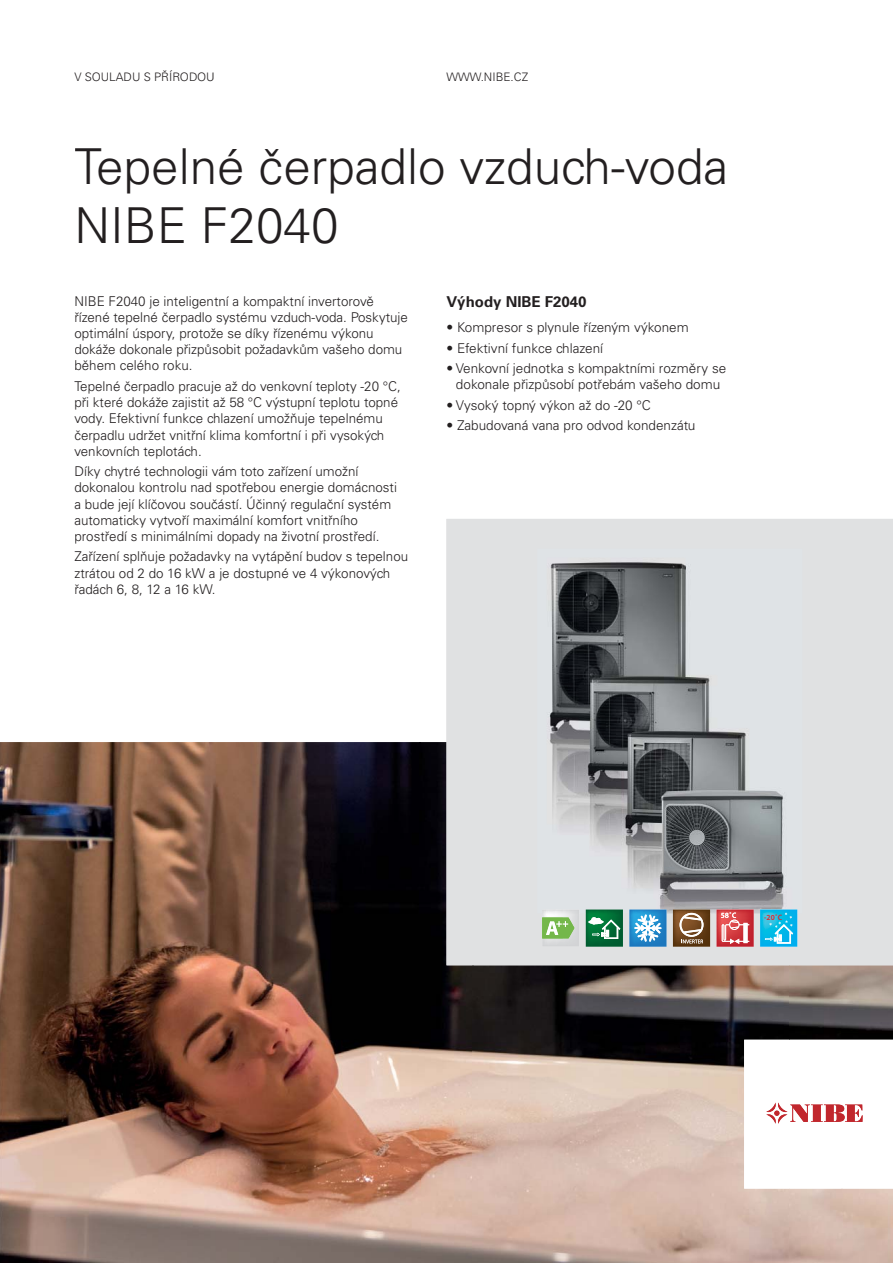
<style>
.page{position:relative;width:893px;height:1263px;background:#fff}
.page>*{position:absolute;margin:0;border:0;box-sizing:border-box;transform-origin:0 0}
.t1{font:300 49.5px/59.4px "Univers CE";color:#231f20}
.t2{font:700 15px "Univers CE";color:#231f20}
.t3{font:300 13.5px/16.2px "Univers CE";color:#231f20}
.t4{font:300 11.7px "Univers CE";color:#231f20}
.t5{font:600 7.8px "Myriad Pro";color:#ed1c24}
</style>
<div class="page">
<img style="left:0;top:742px;width:472px;height:521px">
<img style="left:472px;top:965px;width:317px;height:298px">
<img style="left:789px;top:965px;width:104px;height:75px">
<div style="left:446px;top:519px;width:447px;height:446px;background:#e0e1e2"></div>
<svg style="left:744px;top:1040px;width:119px;height:148px"></svg>
<img style="left:537px;top:549px;width:265px;height:364px">
<img style="left:542px;top:909px;width:37px;height:38px">
<svg style="left:542px;top:917px;width:33px;height:21px"></svg>
<img style="left:586px;top:909px;width:37px;height:38px">
<svg style="left:587px;top:917px;width:33px;height:22px"></svg>
<img style="left:629px;top:909px;width:37px;height:38px">
<svg style="left:634px;top:914px;width:27px;height:28px"></svg>
<img style="left:673px;top:909px;width:37px;height:38px">
<svg style="left:680px;top:913px;width:23px;height:30px"></svg>
<img style="left:716px;top:909px;width:38px;height:38px">
<svg style="left:721px;top:912px;width:28px;height:32px"></svg>
<img style="left:760px;top:909px;width:37px;height:38px">
<svg style="left:764px;top:912px;width:29px;height:32px"></svg>
<p class="t4" style="left:74px;top:72px;width:142px">V SOULADU S PŘÍRODOU</p>
<p class="t4" style="left:446px;top:72px;width:83px">WWW.NIBE.CZ</p>
<h1 class="t1" style="left:74px;top:139px;width:655px">Tepelné čerpadlo vzduch-voda<br>NIBE F2040</h1>
<p class="t3" style="left:74px;top:293px;width:335px">NIBE F2040 je inteligentní a kompaktní invertorově řízené tepelné čerpadlo systému vzduch-voda. Poskytuje optimální úspory, protože se díky řízenému výkonu dokáže dokonale přizpůsobit požadavkům vašeho domu během celého roku.</p>
<p class="t3" style="left:74px;top:379px;width:328px">Tepelné čerpadlo pracuje až do venkovní teploty -20 °C, při které dokáže zajistit až 58 °C výstupní teplotu topné vody. Efektivní funkce chlazení umožňuje tepelnému čerpadlu udržet vnitřní klima komfortní i při vysokých venkovních teplotách.</p>
<p class="t3" style="left:74px;top:464px;width:324px">Díky chytré technologii vám toto zařízení umožní dokonalou kontrolu nad spotřebou energie domácnosti a bude její klíčovou součástí. Účinný regulační systém automaticky vytvoří maximální komfort vnitřního prostředí s minimálními dopady na životní prostředí.</p>
<p class="t3" style="left:74px;top:549px;width:335px">Zařízení splňuje požadavky na vytápění budov s tepelnou ztrátou od 2 do 16 kW a je dostupné ve 4 výkonových řadách 6, 8, 12 a 16 kW.</p>
<p class="t2" style="left:446px;top:296px;width:142px">Výhody NIBE F2040</p>
<p class="t3" style="left:446px;top:320px;width:244px">• Kompresor s plynule řízeným výkonem</p>
<p class="t3" style="left:446px;top:340px;width:158px">• Efektivní funkce chlazení</p>
<p class="t3" style="left:446px;top:361px;width:281px;text-align:center">• Venkovní jednotka s kompaktními rozměry se dokonale přizpůsobí potřebám vašeho domu</p>
<p class="t3" style="left:446px;top:397px;width:206px">• Vysoký topný výkon až do -20 °C</p>
<p class="t3" style="left:446px;top:418px;width:250px">• Zabudovaná vana pro odvod kondenzátu</p>
<p class="t5" style="left:764px;top:913px;width:20px">-20˚C</p>
</div>
